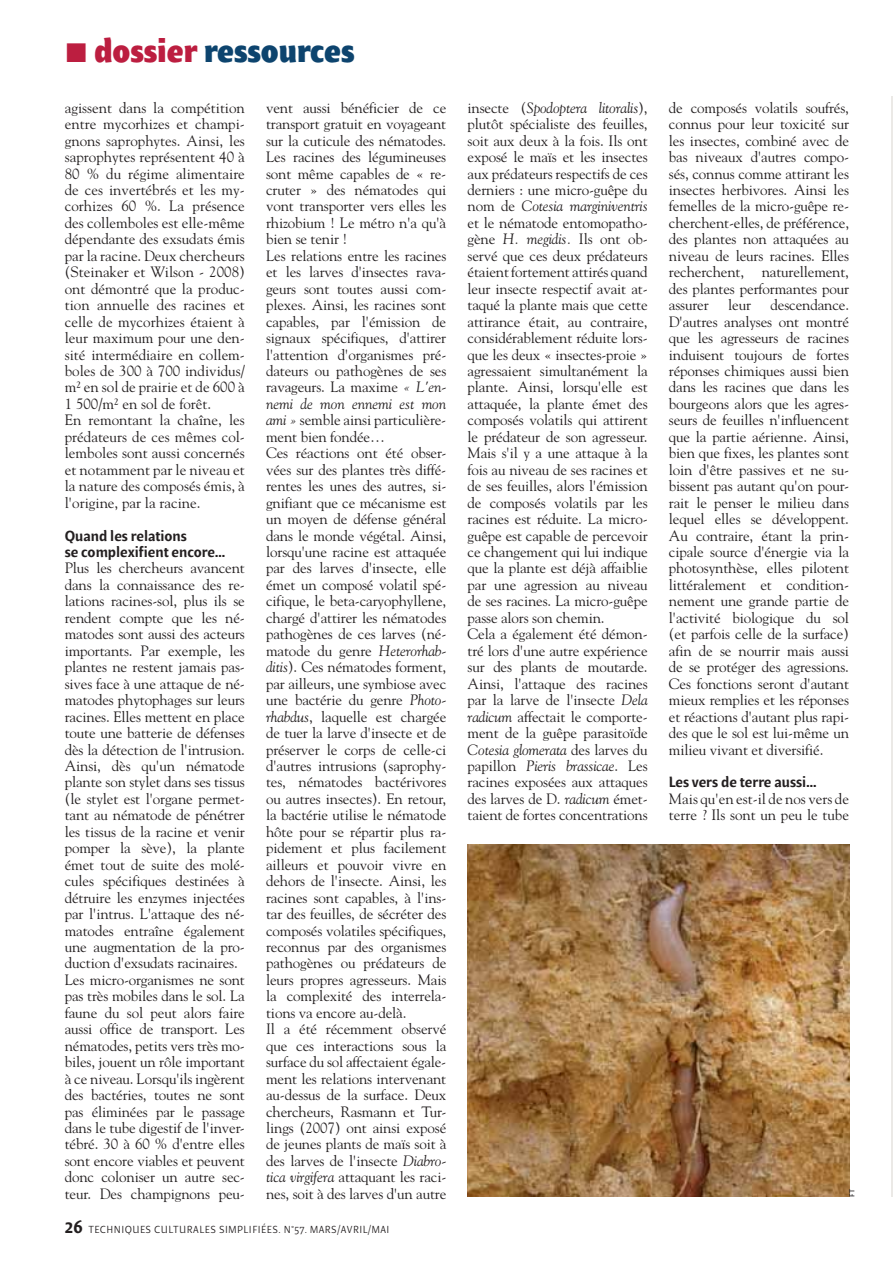
<style>
.page{position:relative;width:893px;height:1261px;background:#fff}
.page>*{position:absolute;margin:0;border:0;box-sizing:border-box;transform-origin:0 0}
.t1{font:700 32.9px "Beret LT Std";color:#0d446e}
.t2{font:14.88px/16.4px "Goudy Std";letter-spacing:-.01em;color:#231f20}
.t3{font:500 14.88px/16.4px "Beret LT Std";color:#231f20}
.t4{font:10.5px "Beret LT Std";letter-spacing:.05em;color:#231f20}
.t5{font:7.52px "Beret LT Std";color:#231f20}
.s1{color:#bc1e40}
.s2{font-style:italic}
.s3{font-weight:500;font-size:18.03px}
</style>
<div class="page">
<hr style="left:891px;top:96px;width:2px;height:1100px;background:#ebe9e6">
<img style="left:467px;top:844px;width:382px;height:352px">
<h1 class="t1" style="left:94px;top:37px;width:262px"><span class="s1">dossier</span> ressources</h1>
<p class="t2" style="left:65px;top:100px;width:182px">agissent dans la compétition entre mycorhizes et champi&shy;gnons saprophytes. Ainsi, les saprophytes représentent 40 à<br>80 % du régime alimentaire de ces invertébrés et les my&shy;corhizes 60 %. La présence des collemboles est elle-même dépendante des exsudats émis par la racine. Deux chercheurs (Steinaker et Wilson - 2008) ont démontré que la produc&shy;tion annuelle des racines et celle de mycorhizes étaient à leur maximum pour une den&shy;sité intermédiaire en collem&shy;boles de 300 à 700 individus/ m2 en sol de prairie et de 600 à<br>1 500/m2 en sol de forêt.<br>En remontant la chaîne, les prédateurs de ces mêmes col&shy;lemboles sont aussi concernés et notamment par le niveau et la nature des composés émis, à l'origine, par la racine.</p>
<p class="t3" style="left:65px;top:528px;width:162px">Quand les relations<br>se complexifient encore…</p>
<p class="t2" style="left:65px;top:561px;width:182px">Plus les chercheurs avancent dans la connaissance des re&shy;lations racines-sol, plus ils se rendent compte que les né&shy;matodes sont aussi des acteurs importants. Par exemple, les plantes ne restent jamais pas&shy;sives face à une attaque de né&shy;matodes phytophages sur leurs racines. Elles mettent en place toute une batterie de défenses dès la détection de l'intrusion.<br>Ainsi, dès qu'un nématode plante son stylet dans ses tissus (le stylet est l'organe permet&shy;tant au nématode de pénétrer les tissus de la racine et venir pomper la sève), la plante émet tout de suite des molé&shy;cules spécifiques destinées à détruire les enzymes injectées par l'intrus. L'attaque des né&shy;matodes entraîne également une augmentation de la pro&shy;duction d'exsudats racinaires.<br>Les micro-organismes ne sont pas très mobiles dans le sol. La faune du sol peut alors faire aussi office de transport. Les nématodes, petits vers très mo&shy;biles, jouent un rôle important à ce niveau. Lorsqu'ils ingèrent des bactéries, toutes ne sont pas éliminées par le passage dans le tube digestif de l'inver&shy;tébré. 30 à 60 % d'entre elles sont encore viables et peuvent donc coloniser un autre sec&shy;teur. Des champignons peu-</p>
<p class="t2" style="left:266px;top:100px;width:182px">vent aussi bénéficier de ce transport gratuit en voyageant sur la cuticule des nématodes.<br>Les racines des légumineuses sont même capables de « re&shy;cruter » des nématodes qui vont transporter vers elles les rhizobium ! Le métro n'a qu'à bien se tenir !<br>Les relations entre les racines et les larves d'insectes rava&shy;geurs sont toutes aussi com&shy;plexes. Ainsi, les racines sont capables, par l'émission de signaux spécifiques, d'attirer l'attention d'organismes pré&shy;dateurs ou pathogènes de ses ravageurs. La maxime <span class="s2">« L'en&shy;nemi de mon ennemi est mon ami »</span> semble ainsi particulière&shy;ment bien fondée…<br>Ces réactions ont été obser&shy;vées sur des plantes très diffé&shy;rentes les unes des autres, si&shy;gnifiant que ce mécanisme est un moyen de défense général dans le monde végétal. Ainsi, lorsqu'une racine est attaquée par des larves d'insecte, elle émet un composé volatil spé&shy;cifique, le beta-caryophyllene, chargé d'attirer les nématodes pathogènes de ces larves (né&shy;matode du genre <span class="s2">Heterorhab&shy;ditis</span>). Ces nématodes forment, par ailleurs, une symbiose avec une bactérie du genre <span class="s2">Photo&shy;rhabdus</span>, laquelle est chargée de tuer la larve d'insecte et de préserver le corps de celle-ci d'autres intrusions (saprophy&shy;tes, nématodes bactérivores ou autres insectes). En retour, la bactérie utilise le nématode hôte pour se répartir plus ra&shy;pidement et plus facilement ailleurs et pouvoir vivre en dehors de l'insecte. Ainsi, les racines sont capables, à l'ins&shy;tar des feuilles, de sécréter des composés volatiles spécifiques, reconnus par des organismes pathogènes ou prédateurs de leurs propres agresseurs. Mais la complexité des interrela&shy;tions va encore au-delà.<br>Il a été récemment observé que ces interactions sous la surface du sol affectaient égale&shy;ment les relations intervenant au-dessus de la surface. Deux chercheurs, Rasmann et Tur&shy;lings (2007) ont ainsi exposé de jeunes plants de maïs soit à des larves de l'insecte <span class="s2">Diabro&shy;tica virgifera</span> attaquant les raci&shy;nes, soit à des larves d'un autre</p>
<p class="t2" style="left:467px;top:100px;width:182px">insecte (<span class="s2">Spodoptera litoralis</span>), plutôt spécialiste des feuilles, soit aux deux à la fois. Ils ont exposé le maïs et les insectes aux prédateurs respectifs de ces derniers : une micro-guêpe du nom de <span class="s2">Cotesia marginiventris </span>et le nématode entomopatho&shy;gène <span class="s2">H. megidis.</span> Ils ont ob&shy;servé que ces deux prédateurs étaient fortement attirés quand leur insecte respectif avait at&shy;taqué la plante mais que cette attirance était, au contraire, considérablement réduite lors&shy;que les deux « insectes-proie » agressaient simultanément la plante. Ainsi, lorsqu'elle est attaquée, la plante émet des composés volatils qui attirent le prédateur de son agresseur.<br>Mais s'il y a une attaque à la fois au niveau de ses racines et de ses feuilles, alors l'émission de composés volatils par les racines est réduite. La micro&shy;guêpe est capable de percevoir ce changement qui lui indique que la plante est déjà affaiblie par une agression au niveau de ses racines. La micro-guêpe passe alors son chemin.<br>Cela a également été démon&shy;tré lors d'une autre expérience sur des plants de moutarde.<br>Ainsi, l'attaque des racines par la larve de l'insecte <span class="s2">Dela radicum</span> affectait le comporte&shy;ment de la guêpe parasitoïde<br><span class="s2">Cotesia glomerata</span> des larves du papillon <span class="s2">Pieris brassicae</span>. Les racines exposées aux attaques des larves de D. <span class="s2">radicum</span> émet&shy;taient de fortes concentrations</p>
<p class="t2" style="left:669px;top:100px;width:182px;text-align:justify">de composés volatils soufrés, connus pour leur toxicité sur les insectes, combiné avec de bas niveaux d'autres compo&shy;sés, connus comme attirant les insectes herbivores. Ainsi les femelles de la micro-guêpe re&shy;cherchent-elles, de préférence, des plantes non attaquées au niveau de leurs racines. Elles recherchent, naturellement, des plantes performantes pour assurer</p>
<p class="t2" style="left:669px;top:298px;width:182px;text-align:justify;text-indent:102px">descendance.<br>D'autres analyses ont montré que les agresseurs de racines induisent toujours de fortes réponses chimiques aussi bien dans les racines que dans les bourgeons alors que les agres&shy;seurs de feuilles n'influencent que la partie aérienne. Ainsi, bien que fixes, les plantes sont loin d'être passives et ne su&shy;bissent pas autant qu'on pour&shy;rait le penser le milieu dans lequel elles se développent.<br>Au contraire, étant la prin&shy;cipale source d'énergie via la photosynthèse, elles pilotent littéralement et condition&shy;nement une grande partie de l'activité biologique du sol (et parfois celle de la surface) afin de se nourrir mais aussi de se protéger des agressions.<br>Ces fonctions seront d'autant mieux remplies et les réponses et réactions d'autant plus rapi&shy;des que le sol est lui-même un milieu vivant et diversifié.</p>
<p class="t3" style="left:669px;top:775px;width:149px">Les vers de terre aussi…</p>
<p class="t2" style="left:669px;top:791px;width:182px">Mais qu'en est-il de nos vers de terre ? Ils sont un peu le tube</p>
<p class="t2" style="left:728px;top:298px;width:24px">leur</p>
<p class="t5" style="left:849px;top:1196px;width:9px;rotate:-90deg">FT</p>
<p class="t4" style="left:65px;top:1225px;width:326px"><span class="s3">26</span> TECHNIQUES CULTURALES SIMPLIFIÉES. N°57. MARS/AVRIL/MAI</p>
</div>
